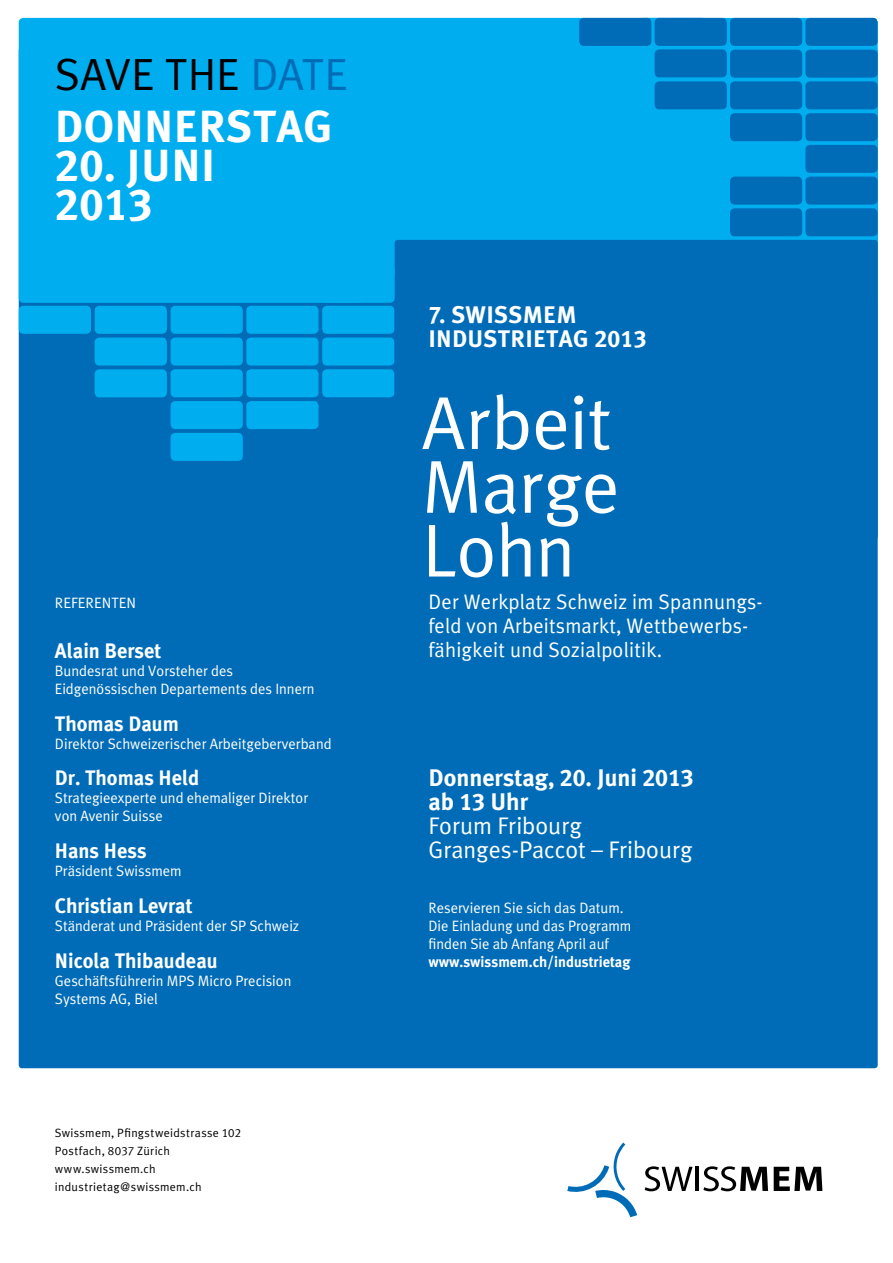
<style>
.page{position:relative;width:893px;height:1263px;background:#fff}
.page>*{position:absolute;margin:0;border:0;box-sizing:border-box;transform-origin:0 0}
.t1{font:75px/63.8px "Meta Plus LF Normal";letter-spacing:-.005em;color:#fff;text-align:justify}
.t2{font:45px/39px "Meta Plus LF Bold";letter-spacing:.01em;color:#fff}
.t3{font:45px "Meta Plus LF Normal";letter-spacing:.005em;color:#000}
.t4{font:24px/24px "Meta Plus LF Bold";letter-spacing:.01em;color:#fff}
.t5{font:24px/24px "Meta Plus LF Normal";color:#fff}
.t6{font:21px/24px "Meta Plus LF Normal";letter-spacing:.01em;color:#fff}
.t7{font:21px "Meta Plus LF Bold";color:#fff}
.t8{font:15px/18px "Meta Plus LF Normal";color:#fff}
.t9{font:15px "Meta Plus LF Bold";color:#fff}
.t10{font:12px/18px "Meta Plus LF Normal";letter-spacing:.03em;color:#000}
.s1{color:#006cb7}
</style>
<div class="page">
<div style="left:19px;top:48px;width:859px;height:1020px;background:#006cb7;border-radius:3px"></div>
<div style="left:19px;top:18px;width:859px;height:285px;background:#00aeef;border-radius:5px"></div>
<div style="left:730px;top:18px;width:72px;height:28px;background:#006cb7;border-radius:5px"></div>
<div style="left:805px;top:18px;width:73px;height:28px;background:#006cb7;border-radius:5px"></div>
<div style="left:655px;top:18px;width:72px;height:28px;background:#006cb7;border-radius:5px"></div>
<div style="left:655px;top:49px;width:72px;height:28px;background:#006cb7;border-radius:5px"></div>
<div style="left:579px;top:18px;width:72px;height:28px;background:#006cb7;border-radius:5px"></div>
<div style="left:730px;top:50px;width:72px;height:28px;background:#006cb7;border-radius:5px"></div>
<div style="left:805px;top:50px;width:73px;height:28px;background:#006cb7;border-radius:5px"></div>
<div style="left:730px;top:81px;width:72px;height:28px;background:#006cb7;border-radius:5px"></div>
<div style="left:805px;top:81px;width:73px;height:28px;background:#006cb7;border-radius:5px"></div>
<div style="left:655px;top:81px;width:72px;height:28px;background:#006cb7;border-radius:5px"></div>
<div style="left:805px;top:145px;width:73px;height:28px;background:#006cb7;border-radius:5px"></div>
<div style="left:730px;top:113px;width:72px;height:28px;background:#006cb7;border-radius:5px"></div>
<div style="left:805px;top:113px;width:73px;height:28px;background:#006cb7;border-radius:5px"></div>
<div style="left:730px;top:177px;width:72px;height:28px;background:#006cb7;border-radius:5px"></div>
<div style="left:730px;top:208px;width:72px;height:28px;background:#006cb7;border-radius:5px"></div>
<div style="left:805px;top:177px;width:73px;height:28px;background:#006cb7;border-radius:5px"></div>
<div style="left:805px;top:208px;width:73px;height:28px;background:#006cb7;border-radius:5px"></div>
<div style="left:95px;top:306px;width:72px;height:28px;background:#00aeef;border-radius:5px"></div>
<div style="left:322px;top:306px;width:72px;height:28px;background:#00aeef;border-radius:5px"></div>
<div style="left:95px;top:337px;width:72px;height:28px;background:#00aeef;border-radius:5px"></div>
<div style="left:322px;top:337px;width:72px;height:28px;background:#00aeef;border-radius:5px"></div>
<div style="left:171px;top:337px;width:72px;height:28px;background:#00aeef;border-radius:5px"></div>
<div style="left:322px;top:369px;width:72px;height:28px;background:#00aeef;border-radius:5px"></div>
<div style="left:171px;top:369px;width:72px;height:28px;background:#00aeef;border-radius:5px"></div>
<div style="left:19px;top:306px;width:72px;height:28px;background:#00aeef;border-radius:5px"></div>
<div style="left:246px;top:306px;width:72px;height:28px;background:#00aeef;border-radius:5px"></div>
<div style="left:246px;top:337px;width:72px;height:28px;background:#00aeef;border-radius:5px"></div>
<div style="left:246px;top:369px;width:72px;height:28px;background:#00aeef;border-radius:5px"></div>
<div style="left:171px;top:306px;width:72px;height:28px;background:#00aeef;border-radius:5px"></div>
<div style="left:95px;top:369px;width:72px;height:28px;background:#00aeef;border-radius:5px"></div>
<div style="left:171px;top:401px;width:72px;height:28px;background:#00aeef;border-radius:5px"></div>
<div style="left:246px;top:401px;width:72px;height:28px;background:#00aeef;border-radius:5px"></div>
<div style="left:171px;top:433px;width:72px;height:28px;background:#00aeef;border-radius:5px"></div>
<div style="left:395px;top:240px;width:483px;height:300px;background:#006cb7;border-radius:3px"></div>
<svg style="left:567px;top:1142px;width:70px;height:75px"></svg>
<svg style="left:645px;top:1166px;width:48px;height:25px"></svg>
<hr style="left:696px;top:1167px;width:3px;height:24px;background:#000">
<svg style="left:703px;top:1166px;width:65px;height:25px"></svg>
<svg style="left:774px;top:1167px;width:48px;height:24px"></svg>
<h2 class="t3" style="left:55px;top:48px;width:294px">SAVE THE <span class="s1">DATE</span></h2>
<h2 class="t2" style="left:55px;top:106px;width:279px">DoNNersTAg</h2>
<h2 class="t2" style="left:55px;top:145px;width:162px">20. JuNi<br>2013</h2>
<p class="t8" style="left:55px;top:594px;width:83px">REfEREnTEn</p>
<h3 class="t7" style="left:55px;top:638px;width:108px">Alain Berset</h3>
<p class="t8" style="left:55px;top:661px;width:261px">Bundesrat und Vorsteher des<br>Eidgenössischen Departements des Innern</p>
<h3 class="t7" style="left:55px;top:711px;width:125px">Thomas Daum</h3>
<p class="t8" style="left:55px;top:734px;width:278px">Direktor Schweizerischer Arbeitgeberverband</p>
<h3 class="t7" style="left:55px;top:766px;width:146px">Dr. Thomas Held</h3>
<p class="t8" style="left:55px;top:789px;width:255px">Strategieexperte und ehemaliger Direktor von Avenir Suisse</p>
<h3 class="t7" style="left:55px;top:839px;width:93px">Hans Hess</h3>
<p class="t8" style="left:55px;top:862px;width:128px">Präsident Swissmem</p>
<h3 class="t7" style="left:55px;top:893px;width:139px">Christian Levrat</h3>
<p class="t8" style="left:55px;top:916px;width:246px">Ständerat und Präsident der SP Schweiz</p>
<h3 class="t7" style="left:55px;top:948px;width:164px">Nicola Thibaudeau</h3>
<p class="t8" style="left:55px;top:971px;width:238px">Geschäftsführerin MPS Micro Precision<br>Systems AG, Biel</p>
<p class="t10" style="left:55px;top:1124px;width:188px">Swissmem, Pfingstweidstrasse 102<br>Postfach, 8037 Zürich www.swissmem.ch industrietag@swissmem.ch</p>
<h3 class="t4" style="left:428px;top:302px;width:220px">7. swissmem iNDusTrieTAg 2013</h3>
<h1 class="t1" style="left:422px;top:390px;width:199px">Arbeit Marge Lohn</h1>
<h3 class="t6" style="left:428px;top:589px;width:336px">Der Werkplatz Schweiz im Spannungs&shy;feld von Arbeitsmarkt, Wettbewerbs&shy;fähigkeit und Sozialpolitik.</h3>
<h3 class="t4" style="left:428px;top:765px;width:267px">Donnerstag, 20. Juni 2013 ab 13 uhr</h3>
<h3 class="t5" style="left:428px;top:813px;width:266px">forum fribourg<br>Granges-Paccot – fribourg</h3>
<p class="t8" style="left:428px;top:898px;width:204px">Reservieren Sie sich das Datum.<br>Die Einladung und das Programm finden Sie ab Anfang April auf</p>
<p class="t9" style="left:428px;top:953px;width:204px">www.swissmem.ch/industrietag</p>
</div>
